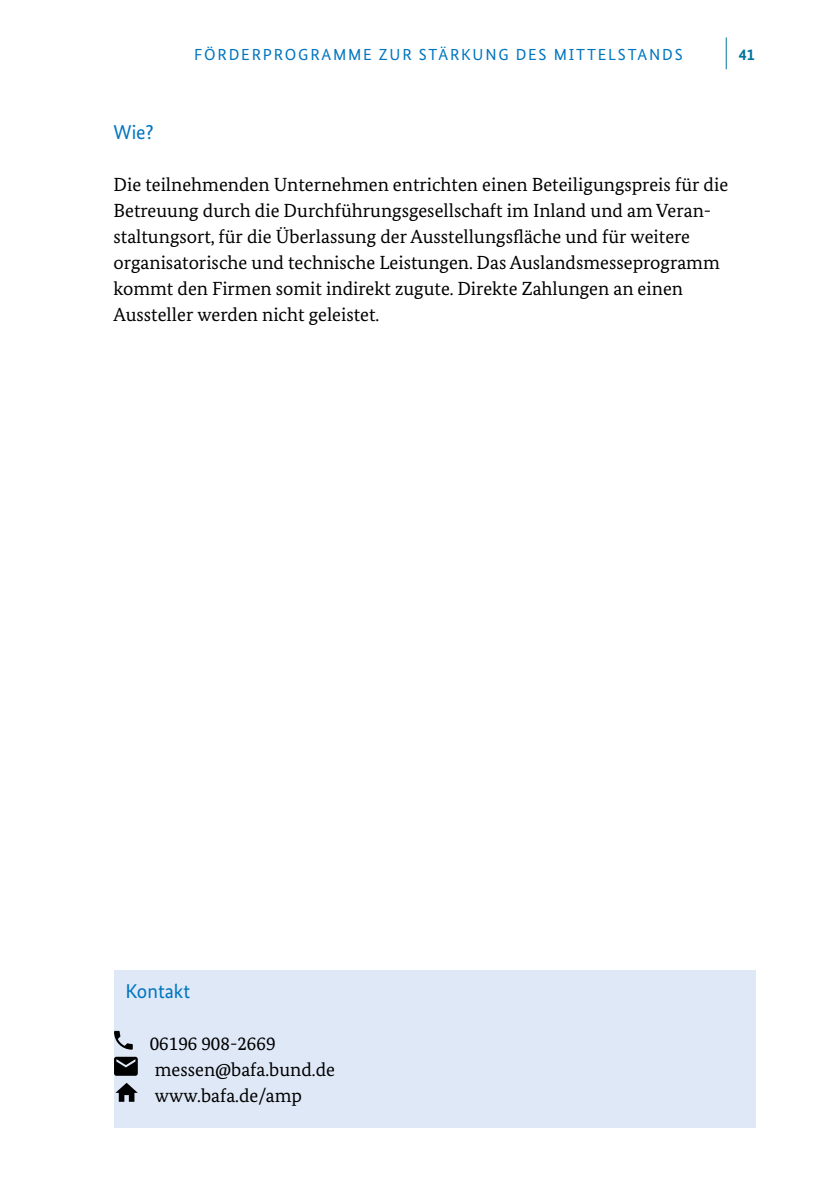
<style>
.page{position:relative;width:840px;height:1191px;background:#fff}
.page>*{position:absolute;margin:0;border:0;box-sizing:border-box;transform-origin:0 0}
.t1{font:20px "Bundes Sans";color:#0075bf}
.t2{font:19px/26px "Bundes Serif";color:#000}
.t3{font:16px "Bundes Sans";letter-spacing:.11em;color:#0075bf}
.t4{font:700 16px "Bundes Sans";color:#0075a0}
</style>
<div class="page">
<hr style="left:725px;top:37px;width:1px;height:32px;background:#0075a0">
<div style="left:114px;top:970px;width:641px;height:157px;background:#dfe8f7"></div>
<svg style="left:114px;top:1031px;width:19px;height:18px"></svg>
<svg style="left:114px;top:1056px;width:24px;height:19px"></svg>
<svg style="left:115px;top:1082px;width:23px;height:19px"></svg>
<p class="t3" style="left:194px;top:44px;width:489px">FÖRDERPROGRAMME ZUR STÄRKUNG DES MITTELSTANDS</p>
<p class="t4" style="left:738px;top:44px;width:17px">41</p>
<p class="t1" style="left:113px;top:120px;width:42px">Wie?</p>
<p class="t2" style="left:113px;top:172px;width:616px">Die teilnehmenden Unternehmen entrichten einen Beteiligungspreis für die Betreuung durch die Durchführungsgesellschaft im Inland und am Veran&shy;staltungsort, für die Überlassung der Ausstellungsfläche und für weitere organisatorische und technische Leistungen. Das Auslandsmesseprogramm kommt den Firmen somit indirekt zugute. Direkte Zahlungen an einen Aussteller werden nicht geleistet.</p>
<p class="t1" style="left:125px;top:978px;width:66px">Kontakt</p>
<p class="t2" style="left:150px;top:1030px;width:187px">06196 908-2669 messen@bafa.bund.de www.bafa.de/amp</p>
</div>
